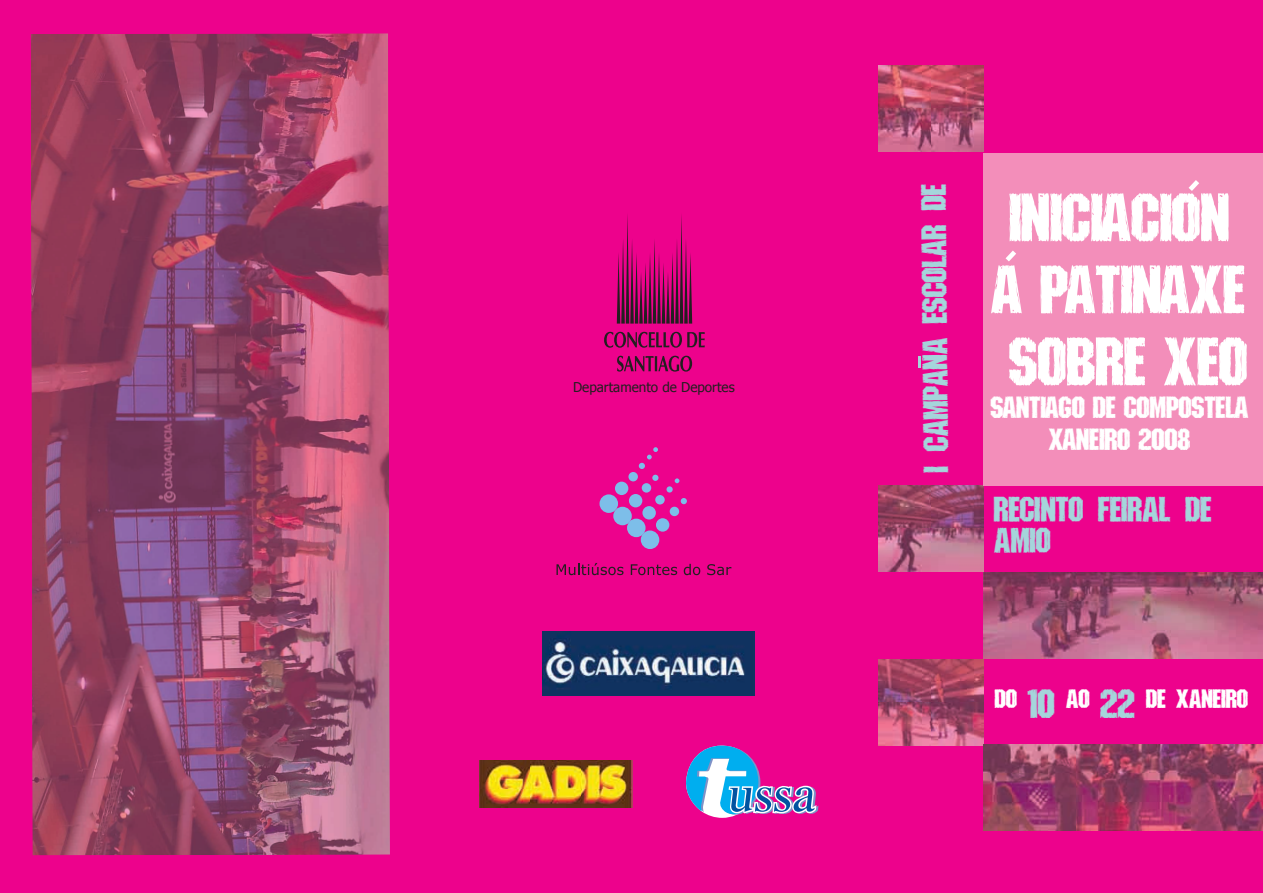
<style>
.page{position:relative;width:1263px;height:893px;background:#ed028c}
.page>*{position:absolute;margin:0;border:0;box-sizing:border-box;transform-origin:0 0}
.t1{font:60px/72px "Shredded";color:#fff}
.t2{font:48px "Shredded";color:#a5d5db}
.t3{font:36px "Shredded";color:#fff}
.t4{font:27px/32.4px "Shredded";color:#fff;text-align:center}
.t5{font:13.5px "Tahoma";color:#231f20}
.s1{color:#a5d5db}
</style>
<div class="page">
<img style="left:879px;top:66px;width:105px;height:86px">
<img style="left:879px;top:659px;width:104px;height:86px">
<img style="left:983px;top:572px;width:280px;height:86px">
<img style="left:879px;top:485px;width:104px;height:86px">
<div style="left:984px;top:153px;width:279px;height:333px;background:#f38eba"></div>
<img style="left:984px;top:744px;width:279px;height:86px">
<div style="left:599px;top:494px;width:19px;height:19px;background:#7dbee9;border-radius:50%"></div>
<div style="left:613px;top:507px;width:19px;height:18px;background:#7dbee9;border-radius:50%"></div>
<div style="left:627px;top:519px;width:18px;height:18px;background:#7dbee9;border-radius:50%"></div>
<div style="left:641px;top:530px;width:18px;height:19px;background:#7dbee9;border-radius:50%"></div>
<div style="left:615px;top:482px;width:13px;height:13px;background:#7dbee9;border-radius:50%"></div>
<div style="left:628px;top:472px;width:10px;height:9px;background:#7dbee9;border-radius:50%"></div>
<div style="left:642px;top:483px;width:9px;height:10px;background:#7dbee9;border-radius:50%"></div>
<div style="left:655px;top:495px;width:10px;height:9px;background:#7dbee9;border-radius:50%"></div>
<div style="left:670px;top:507px;width:9px;height:9px;background:#7dbee9;border-radius:50%"></div>
<svg style="left:681px;top:498px;width:6px;height:6px"></svg>
<svg style="left:666px;top:486px;width:7px;height:7px"></svg>
<svg style="left:652px;top:475px;width:6px;height:6px"></svg>
<svg style="left:675px;top:478px;width:4px;height:5px"></svg>
<svg style="left:639px;top:447px;width:19px;height:22px"></svg>
<div style="left:629px;top:494px;width:13px;height:13px;background:#7dbee9;border-radius:50%"></div>
<div style="left:642px;top:506px;width:14px;height:13px;background:#7dbee9;border-radius:50%"></div>
<div style="left:656px;top:518px;width:13px;height:14px;background:#7dbee9;border-radius:50%"></div>
<svg style="left:556px;top:563px;width:67px;height:12px"></svg>
<svg style="left:631px;top:564px;width:46px;height:11px"></svg>
<svg style="left:684px;top:564px;width:16px;height:11px"></svg>
<svg style="left:707px;top:564px;width:24px;height:11px"></svg>
<img style="left:480px;top:760px;width:153px;height:48px">
<img style="left:543px;top:632px;width:212px;height:63px">
<svg style="left:686px;top:745px;width:132px;height:73px"></svg>
<img style="left:31px;top:33px;width:359px;height:822px">
<svg style="left:1188px;top:180px;width:11px;height:11px"></svg>
<svg style="left:918px;top:356px;width:3px;height:12px"></svg>
<svg style="left:1005px;top:251px;width:11px;height:10px"></svg>
<svg style="left:617px;top:214px;width:75px;height:110px"></svg>
<svg style="left:604px;top:332px;width:101px;height:16px"></svg>
<svg style="left:617px;top:356px;width:75px;height:16px"></svg>
<p class="t5" style="left:573px;top:378px;width:163px">Departamento de Deportes</p>
<p class="t2" style="left:924px;top:472px;width:289px;rotate:-91deg">i campana escolar de</p>
<p class="t1" style="left:994px;top:184px;width:256px">INICIACION<br>A PATINAXE<br>SOBRE XEO</p>
<p class="t4" style="left:991px;top:392px;width:259px">SANTIAGO DE COMPOSTELA<br>XANEIRO 2008</p>
<p class="t2" style="left:994px;top:495px;width:219px">recinto feiral de</p>
<p class="t2" style="left:994px;top:527px;width:58px">amio</p>
<p class="t3" style="left:995px;top:689px;width:255px">do <span class="s1">10</span> ao <span class="s1">22</span> de xaneiro</p>
</div>
